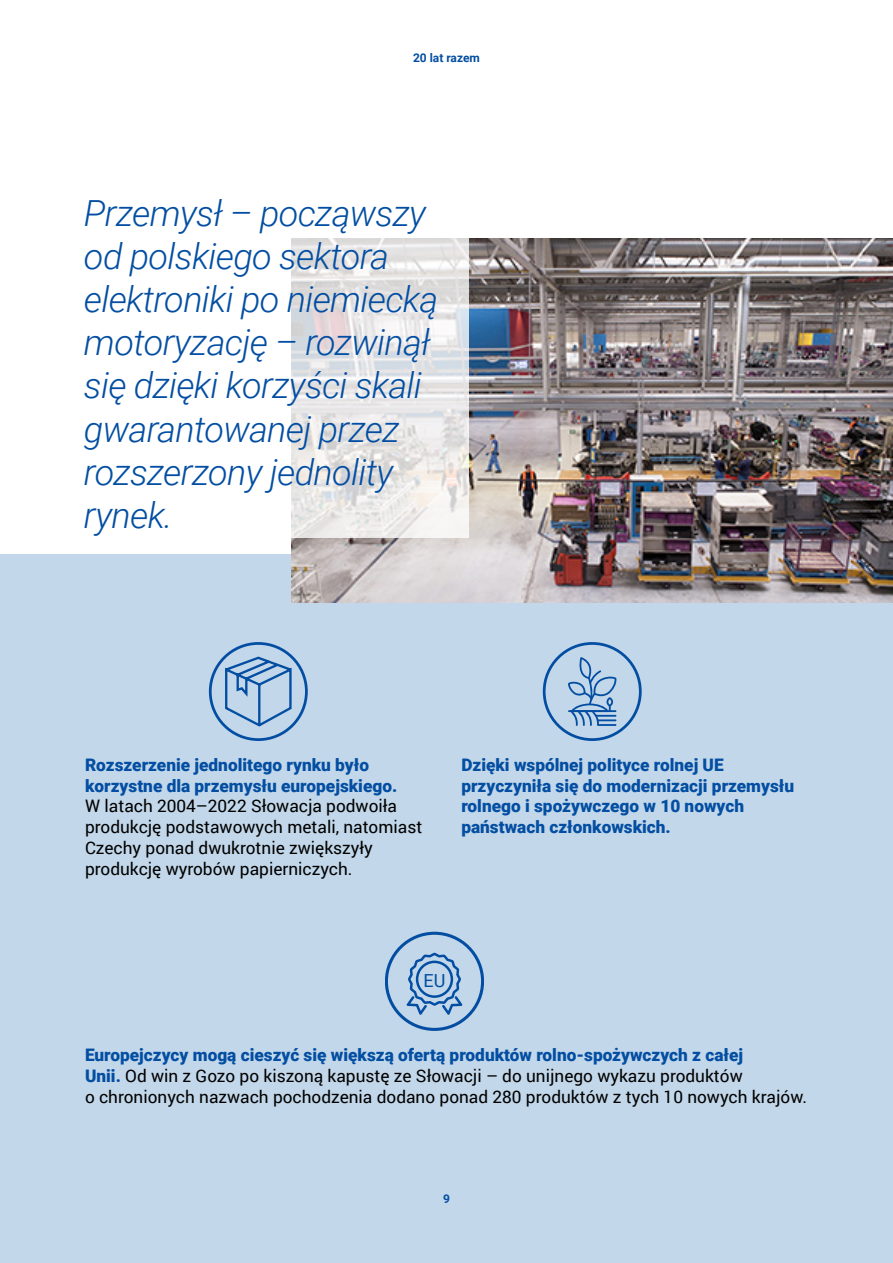
<style>
.page{position:relative;width:893px;height:1263px;background:#fff}
.page>*{position:absolute;margin:0;border:0;box-sizing:border-box;transform-origin:0 0}
.t1{font:italic 300 36px/43.2px "Roboto";letter-spacing:-.02em;color:#034ea2}
.t2{font:18px "Roboto";color:#034ea2}
.t3{font:17.25px/20.7px "Roboto";color:#000}
.t4{font:900 17.25px/20.7px "Roboto";color:#034ea2}
.t5{font:700 12px "Roboto";color:#034ea2}
.s1{font-weight:900;color:#034ea2}
</style>
<div class="page">
<div style="left:0;top:555px;width:893px;height:708px;background:#c2d7e9"></div>
<div style="left:209px;top:642px;width:99px;height:99px;border:3px solid #034ea2;border-radius:50%"></div>
<svg style="left:223px;top:655px;width:70px;height:73px"></svg>
<div style="left:543px;top:642px;width:99px;height:99px;border:3px solid #034ea2;border-radius:50%"></div>
<svg style="left:568px;top:657px;width:49px;height:69px"></svg>
<div style="left:385px;top:932px;width:99px;height:99px;border:3px solid #034ea2;border-radius:50%"></div>
<svg style="left:407px;top:953px;width:55px;height:62px"></svg>
<img style="left:291px;top:238px;width:602px;height:364px">
<svg style="left:291px;top:238px;width:178px;height:300px"></svg>
<p class="t5" style="left:413px;top:50px;width:68px">20 lat razem</p>
<h1 class="t1" style="left:84px;top:190px;width:356px">Przemysł – począwszy od polskiego sektora elektroniki po niemiecką motoryzację – rozwinął się dzięki korzyści skali gwarantowanej przez rozszerzony jednolity rynek.</h1>
<p class="t3" style="left:85px;top:754px;width:339px"><span class="s1">Rozszerzenie jednolitego rynku było korzystne dla przemysłu europejskiego.<br></span>W latach 2004–2022 Słowacja podwoiła produkcję podstawowych metali, natomiast Czechy ponad dwukrotnie zwiększyły produkcję wyrobów papierniczych.</p>
<p class="t4" style="left:461px;top:754px;width:334px">Dzięki wspólnej polityce rolnej UE przyczyniła się do modernizacji przemysłu rolnego i spożywczego w 10 nowych państwach członkowskich.</p>
<p class="t2" style="left:423px;top:968px;width:23px">EU</p>
<p class="t3" style="left:85px;top:1044px;width:723px"><span class="s1">Europejczycy mogą cieszyć się większą ofertą produktów rolno-spożywczych z całej<br>Unii.</span> Od win z Gozo po kiszoną kapustę ze Słowacji – do unijnego wykazu produktów<br>o chronionych nazwach pochodzenia dodano ponad 280 produktów z tych 10 nowych krajów.</p>
<p class="t5" style="left:443px;top:1190px;width:8px">9</p>
</div>
